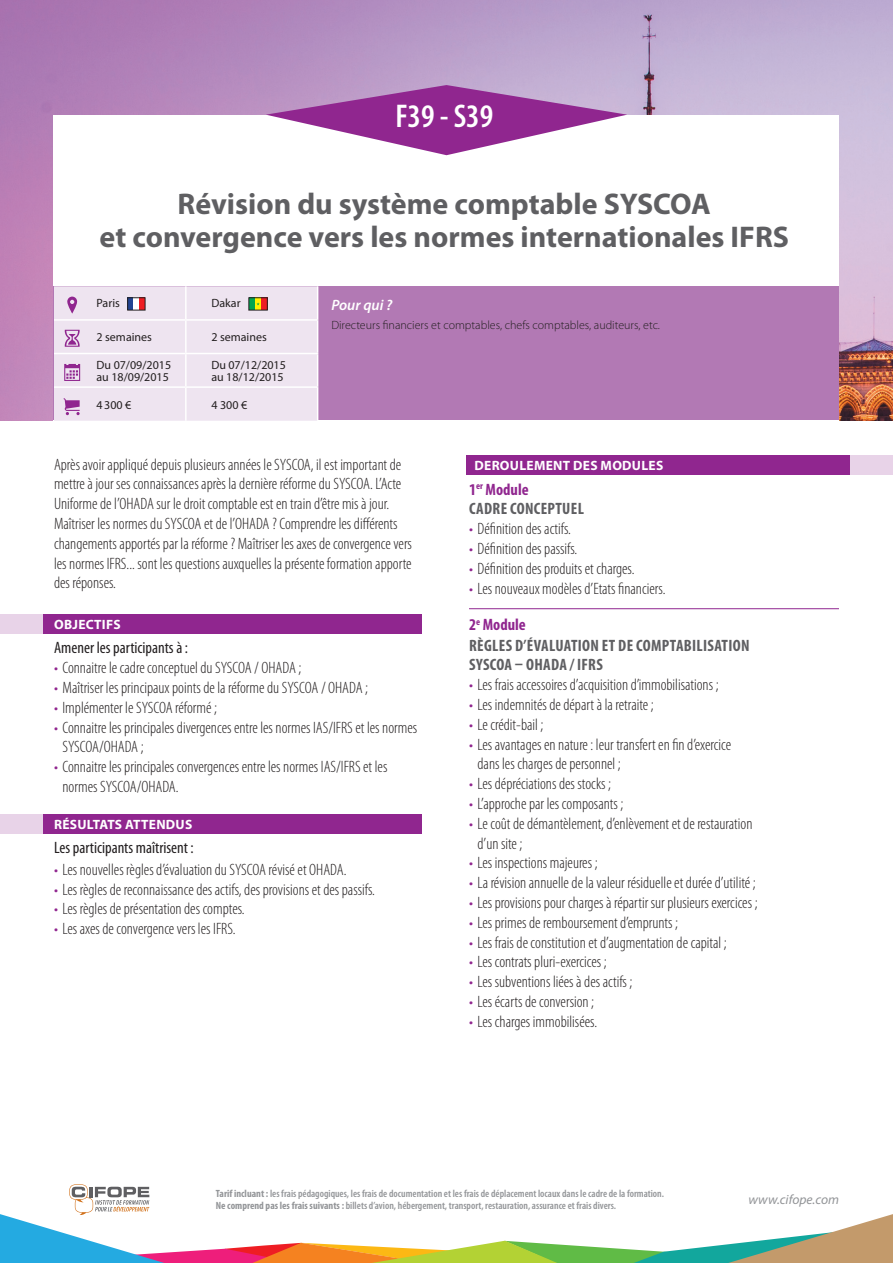
<style>
.page{position:relative;width:893px;height:1263px;background:#fff}
.page>*{position:absolute;margin:0;border:0;box-sizing:border-box;transform-origin:0 0}
.t1{font:600 condensed 33px "Myriad Pro";color:#fff}
.t2{font:700 30px/33px "Myriad Pro";color:#5f5f62;text-align:center}
.t3{font:300 condensed 16.5px/19.8px "Myriad Pro";color:#231f20}
.t4{font:700 condensed 16.5px/20px "Myriad Pro";letter-spacing:.02em;color:#5f5f62}
.t5{font:condensed 16.5px "Myriad Pro";color:#231f20}
.t6{font:italic 600 15px "Myriad Pro";color:#fff}
.t7{font:700 13.5px "Myriad Pro";letter-spacing:.02em;color:#fff}
.t8{font:italic 13.5px "Myriad Pro";color:#939598}
.t9{font:12px/12px "Myriad Pro";color:#231f20}
.t10{font:300 12px "Myriad Pro";color:#231f20}
.t11{font:600 condensed 10.5px/12.6px "Myriad Pro";color:#939598}
.s1{color:#90268f}
.s2{font-weight:700}
</style>
<div class="page">
<svg style="left:0;top:1184px;width:893px;height:79px"></svg>
<img style="left:0;top:0;width:893px;height:420px">
<div style="left:54px;top:115px;width:785px;height:326px;background:#fff"></div>
<div style="left:54px;top:286px;width:785px;height:134px;background:#b279b4"></div>
<svg style="left:266px;top:85px;width:361px;height:70px"></svg>
<div style="left:0;top:814px;width:421px;height:19px;background:#90268f"></div>
<div style="left:467px;top:455px;width:426px;height:19px;background:#90268f"></div>
<div style="left:0;top:614px;width:421px;height:20px;background:#90268f"></div>
<hr style="left:469px;top:608px;width:370px;height:1px;background:#90268f">
<div style="left:0;top:422px;width:43px;height:638px;background:#fff"></div>
<div style="left:850px;top:422px;width:43px;height:638px;background:#fff"></div>
<svg style="left:54px;top:286px;width:264px;height:135px;background:#ece0ed"></svg>
<h1 class="t1" style="left:395px;top:98px;width:99px">F39 - S39</h1>
<h2 class="t2" style="left:100px;top:188px;width:688px">Révision du système comptable SYSCOA<br>et convergence vers les normes internationales IFRS</h2>
<p class="t9" style="left:97px;top:297px;width:25px">Paris</p>
<p class="t9" style="left:211px;top:297px;width:31px">Dakar</p>
<p class="t9" style="left:97px;top:331px;width:57px">2 semaines</p>
<p class="t9" style="left:211px;top:331px;width:57px">2 semaines</p>
<p class="t9" style="left:97px;top:359px;width:76px">Du 07/09/2015 au 18/09/2015</p>
<p class="t9" style="left:211px;top:359px;width:76px">Du 07/12/2015 au 18/12/2015</p>
<p class="t9" style="left:97px;top:399px;width:36px">4300 €</p>
<p class="t9" style="left:211px;top:399px;width:37px">4 300 €</p>
<p class="t6" style="left:331px;top:297px;width:63px">Pour qui ?</p>
<p class="t10" style="left:331px;top:318px;width:330px">Directeurs financiers et comptables, chefs comptables, auditeurs, etc.</p>
<p class="t3" style="left:54px;top:455px;width:360px">Aprèsavoir appliquédepuisplusieurs années le SYSCOA, il est important de mettreà jour ses connaissances après la dernière réforme du SYSCOA. L’Acte Uniformede l’OHADA sur le droit comptable esten train d’être mis àjour.<br>Maîtriser lesnormes duSYSCOA et de l’OHADA ?Comprendre les différents changements apportés par la réforme? Maîtriser les axes de convergencevers les normes IFRS... sont les questions auxquelles la présente formation apporte des réponses.</p>
<p class="t7" style="left:54px;top:617px;width:68px">Objectifs</p>
<p class="t5" style="left:54px;top:639px;width:136px">Amener les participants à :</p>
<p class="t3" style="left:54px;top:658px;width:249px"><span class="s1">•</span> Connaitre le cadre conceptuel duSYSCOA / OHADA ;</p>
<p class="t3" style="left:54px;top:678px;width:316px"><span class="s1">•</span> Maîtriser les principaux pointsdela réforme duSYSCOA / OHADA ;</p>
<p class="t3" style="left:54px;top:698px;width:164px"><span class="s1">•</span> Implémenter le SYSCOA réformé ;</p>
<p class="t3" style="left:62px;top:718px;width:356px;text-indent:-8px"><span class="s1">•</span> Connaitre lesprincipales divergences entreles normes IAS/IFRS et les normes<br>SYSCOA/OHADA ;</p>
<p class="t3" style="left:62px;top:757px;width:326px;text-indent:-8px"><span class="s1">•</span> Connaitre lesprincipales convergences entrelesnormes IAS/IFRSet les normesSYSCOA/OHADA.</p>
<p class="t7" style="left:54px;top:817px;width:140px">Résultats attendus</p>
<p class="t5" style="left:54px;top:838px;width:141px">Les participants maîtrisent :</p>
<p class="t3" style="left:54px;top:860px;width:294px"><span class="s1">•</span> Les nouvelles règles d’évaluationdu SYSCOA réviséet OHADA.</p>
<p class="t3" style="left:54px;top:880px;width:323px"><span class="s1">•</span> Les règles de reconnaissancedesactifs,des provisions et des passifs.</p>
<p class="t3" style="left:54px;top:899px;width:192px"><span class="s1">•</span> Les règles de présentationdes comptes.</p>
<p class="t3" style="left:54px;top:919px;width:183px"><span class="s1">•</span> Les axes deconvergence vers les IFRS.</p>
<p class="t7" style="left:475px;top:458px;width:190px">DEROULEMENT DES MODULEs</p>
<p class="t4" style="left:469px;top:479px;width:116px"><span class="s1">1</span><sup>er</sup> <span class="s1">Module<br></span>Cadre conceptuel</p>
<p class="t3" style="left:469px;top:519px;width:104px"><span class="s1">•</span> Définitiondes actifs.</p>
<p class="t3" style="left:469px;top:539px;width:110px"><span class="s1">•</span> Définitiondes passifs.</p>
<p class="t3" style="left:469px;top:559px;width:167px"><span class="s1">•</span> Définitiondes produits et charges.</p>
<p class="t3" style="left:469px;top:579px;width:198px"><span class="s1">•</span> Les nouveaux modèlesd’Etats financiers.</p>
<p class="t4" style="left:469px;top:615px;width:282px"><span class="s1">2</span><sup>e</sup> <span class="s1">Module<br></span>Règles d’évaluation et de comptabilisation<br>SYSCOA</p>
<p class="t4" style="left:515px;top:655px;width:21px">– OHADA</p>
<p class="t4" style="left:570px;top:655px;width:20px">/ IFRS</p>
<p class="t3" style="left:469px;top:675px;width:251px"><span class="s1">•</span> Les fraisaccessoires d’acquisition d’immobilisations ;</p>
<p class="t3" style="left:469px;top:695px;width:186px"><span class="s1">•</span> Les indemnitésde départ àlaretraite;</p>
<p class="t3" style="left:469px;top:715px;width:76px"><span class="s1">•</span> Lecrédit-bail ;</p>
<p class="t3" style="left:477px;top:735px;width:255px;text-indent:-8px"><span class="s1">•</span> Lesavantagesennature : leur transferten find’exercice dans les charges de personnel ;</p>
<p class="t3" style="left:469px;top:774px;width:144px"><span class="s1">•</span> Lesdépréciations des stocks ;</p>
<p class="t3" style="left:469px;top:794px;width:156px"><span class="s1">•</span> L’approchepar les composants ;</p>
<p class="t3" style="left:477px;top:814px;width:276px;text-indent:-8px"><span class="s1">•</span> Lecoûtde démantèlement, d’enlèvement etde restauration d’unsite;</p>
<p class="t3" style="left:469px;top:853px;width:130px"><span class="s1">•</span> Les inspections majeures ;</p>
<p class="t3" style="left:469px;top:873px;width:288px"><span class="s1">•</span> Larévisionannuelle de la valeur résiduelleet durée d’utilité ;</p>
<p class="t3" style="left:469px;top:893px;width:290px"><span class="s1">•</span> Lesprovisionspour charges àrépartir surplusieurs exercices ;</p>
<p class="t3" style="left:469px;top:913px;width:210px"><span class="s1">•</span> Lesprimesde remboursementd’emprunts ;</p>
<p class="t3" style="left:469px;top:933px;width:259px"><span class="s1">•</span> Les fraisde constitution et d’augmentationde capital ;</p>
<p class="t3" style="left:469px;top:952px;width:139px"><span class="s1">•</span> Les contrats pluri-exercices ;</p>
<p class="t3" style="left:469px;top:972px;width:165px"><span class="s1">•</span> Les subventions liées àdes actifs ;</p>
<p class="t3" style="left:469px;top:992px;width:127px"><span class="s1">•</span> Lesécarts deconversion ;</p>
<p class="t3" style="left:469px;top:1012px;width:130px"><span class="s1">•</span> Les charges immobilisées.</p>
<p class="t11" style="left:216px;top:1187px;width:450px"><span class="s2">Tarif incluant :</span> les frais pédagogiques, les frais de documentation et les frais de déplacement locaux dans le cadre de la formation.<br><span class="s2">Ne comprend pas les frais suivants :</span> billets d’avion, hébergement, transport, restauration, assurance et frais divers.</p>
<p class="t8" style="left:748px;top:1192px;width:92px">www.cifope.com</p>
</div>
